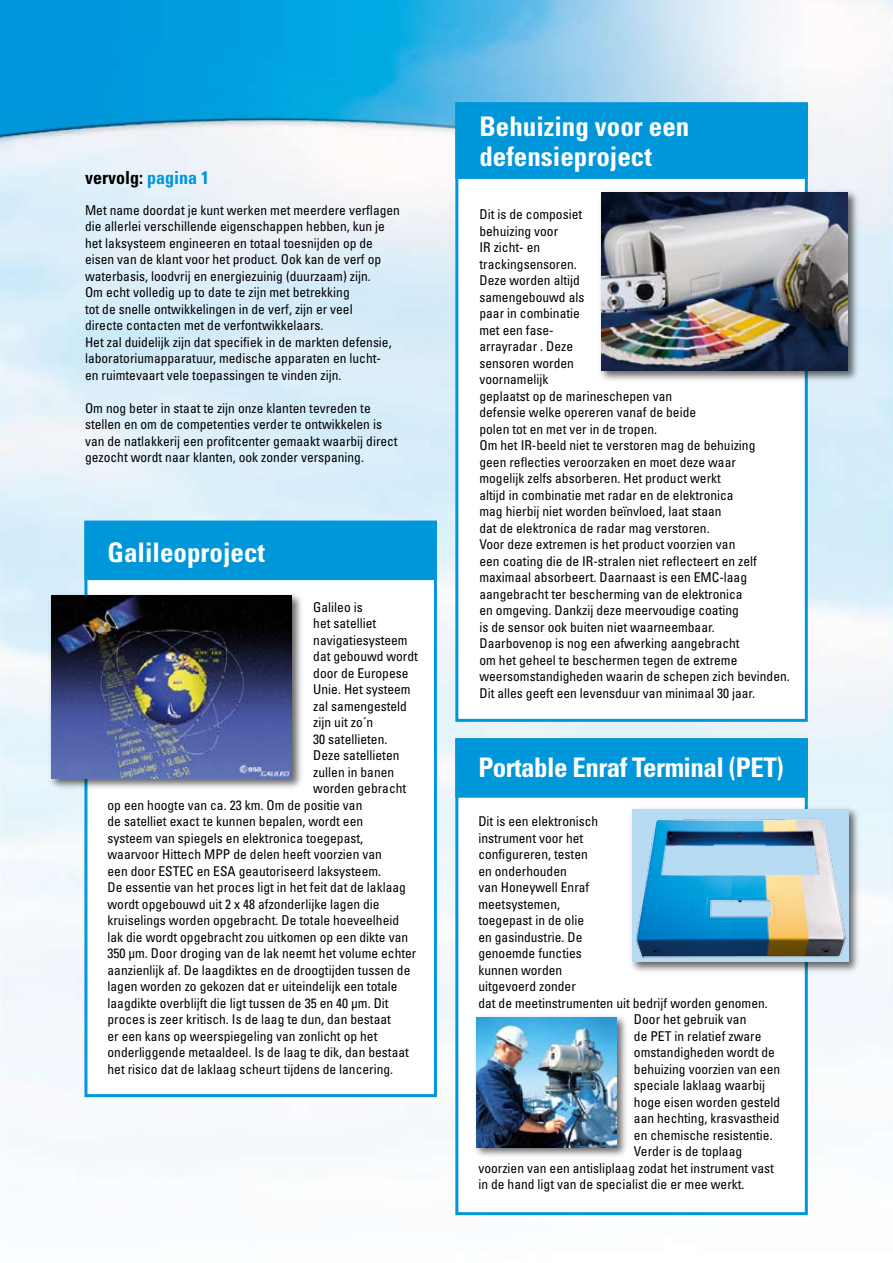
<style>
.page{position:relative;width:893px;height:1263px;background:#fff}
.page>*{position:absolute;margin:0;border:0;box-sizing:border-box;transform-origin:0 0}
.t1{font:700 condensed 27px/30px "Univers";color:#fff}
.t2{font:700 condensed 27px "Univers";letter-spacing:-.02em;color:#fff}
.t3{font:700 condensed 18px "Univers";color:#000}
.t4{font:condensed 13.5px/16.5px "Univers";color:#000}
.s1{color:#0096da}
</style>
<div class="page">
<img style="left:0;top:0;width:893px;height:1216px">
<div style="left:457px;top:104px;width:349px;height:616px;background:#fff"></div>
<div style="left:455px;top:102px;width:353px;height:620px;border:3px solid #0096da"></div>
<div style="left:457px;top:740px;width:349px;height:474px;background:#fff"></div>
<div style="left:455px;top:738px;width:353px;height:477px;border:3px solid #0096da"></div>
<div style="left:86px;top:522px;width:349px;height:574px;background:#fff"></div>
<div style="left:84px;top:521px;width:353px;height:576px;border:3px solid #0096da"></div>
<div style="left:457px;top:104px;width:349px;height:73px;background:#0096da"></div>
<div style="left:455px;top:102px;width:353px;height:77px;border:3px solid #0096da"></div>
<div style="left:597px;top:189px;width:263px;height:194px;background:#000;opacity:.6"></div>
<img style="left:601px;top:192px;width:247px;height:179px">
<div style="left:457px;top:740px;width:349px;height:56px;background:#0096da"></div>
<div style="left:455px;top:738px;width:353px;height:60px;border:3px solid #0096da"></div>
<div style="left:628px;top:806px;width:234px;height:168px;background:#000;opacity:.6"></div>
<img style="left:632px;top:811px;width:217px;height:151px">
<div style="left:473px;top:1013px;width:157px;height:147px;background:#000;opacity:.6"></div>
<img style="left:476px;top:1017px;width:141px;height:130px">
<div style="left:86px;top:522px;width:349px;height:57px;background:#0096da"></div>
<div style="left:84px;top:521px;width:353px;height:59px;border:3px solid #0096da"></div>
<div style="left:47px;top:592px;width:257px;height:198px;background:#000;opacity:.6"></div>
<img style="left:51px;top:595px;width:241px;height:183px">
<h2 class="t3" style="left:85px;top:167px;width:125px">vervolg: <span class="s1">pagina 1</span></h2>
<p class="t4" style="left:85px;top:202px;width:316px">Met name doordat je kunt werken met meerdere verflagen die allerlei verschillende eigenschappen hebben, kun je het laksysteem engineeren en totaal toesnijden op de eisen van de klant voor het product. Ook kan de verf op waterbasis, loodvrij en energiezuinig (duurzaam) zijn.<br>Om echt volledig up to date te zijn met betrekking<br>tot de snelle ontwikkelingen in de verf, zijn er veel<br>directe contacten met de verfontwikkelaars.<br>Het zal duidelijk zijn dat specifiek in de markten defensie, laboratoriumapparatuur, medische apparaten en lucht-<br>en ruimtevaart vele toepassingen te vinden zijn.</p>
<p class="t4" style="left:85px;top:400px;width:314px">Om nog beter in staat te zijn onze klanten tevreden te stellen en om de competenties verder te ontwikkelen is van de natlakkerij een profitcenter gemaakt waarbij direct gezocht wordt naar klanten, ook zonder verspaning.</p>
<h1 class="t1" style="left:107px;top:537px;width:159px">Galileoproject</h1>
<p class="t4" style="left:313px;top:599px;width:51px">Galileo is</p>
<p class="t4" style="left:313px;top:615px;width:64px">het satelliet</p>
<p class="t4" style="left:313px;top:632px;width:96px">navigatiesysteem</p>
<p class="t4" style="left:313px;top:648px;width:106px">dat gebouwd wordt</p>
<p class="t4" style="left:313px;top:665px;width:97px">door de Europese</p>
<p class="t4" style="left:313px;top:681px;width:99px">Unie. Het systeem</p>
<p class="t4" style="left:313px;top:698px;width:95px">zal samengesteld</p>
<p class="t4" style="left:313px;top:714px;width:61px">zijn uit zo´n</p>
<p class="t4" style="left:313px;top:731px;width:76px">30 satellieten.</p>
<p class="t4" style="left:313px;top:747px;width:88px">Deze satellieten</p>
<p class="t4" style="left:313px;top:764px;width:82px">zullen in banen</p>
<p class="t4" style="left:313px;top:780px;width:94px">worden gebracht</p>
<p class="t4" style="left:107px;top:797px;width:256px">op een hoogte van ca. 23 km. Om de positie van</p>
<p class="t4" style="left:107px;top:813px;width:257px">de satelliet exact te kunnen bepalen, wordt een</p>
<p class="t4" style="left:107px;top:830px;width:257px">systeem van spiegels en elektronica toegepast,</p>
<p class="t4" style="left:107px;top:846px;width:276px">waarvoor Hittech MPP de delen heeft voorzien van</p>
<p class="t4" style="left:107px;top:863px;width:275px">een door ESTEC en ESA geautoriseerd laksysteem.</p>
<p class="t4" style="left:107px;top:879px;width:300px">De essentie van het proces ligt in het feit dat de laklaag</p>
<p class="t4" style="left:107px;top:896px;width:274px">wordt opgebouwd uit 2 x 48 afzonderlijke lagen die</p>
<p class="t4" style="left:107px;top:912px;width:293px">kruiselings worden opgebracht. De totale hoeveelheid</p>
<p class="t4" style="left:107px;top:929px;width:302px">lak die wordt opgebracht zou uitkomen op een dikte van</p>
<p class="t4" style="left:107px;top:945px;width:310px">350 µm. Door droging van de lak neemt het volume echter</p>
<p class="t4" style="left:107px;top:962px;width:304px">aanzienlijk af. De laagdiktes en de droogtijden tussen de</p>
<p class="t4" style="left:107px;top:978px;width:292px">lagen worden zo gekozen dat er uiteindelijk een totale</p>
<p class="t4" style="left:107px;top:995px;width:283px">laagdikte overblijft die ligt tussen de 35 en 40 µm. Dit</p>
<p class="t4" style="left:107px;top:1011px;width:285px">proces is zeer kritisch. Is de laag te dun, dan bestaat</p>
<p class="t4" style="left:107px;top:1028px;width:271px">er een kans op weerspiegeling van zonlicht op het</p>
<p class="t4" style="left:107px;top:1044px;width:303px">onderliggende metaaldeel. Is de laag te dik, dan bestaat</p>
<p class="t4" style="left:107px;top:1061px;width:287px">het risico dat de laklaag scheurt tijdens de lancering.</p>
<h1 class="t1" style="left:479px;top:111px;width:211px">Behuizing voor een defensieproject</h1>
<p class="t4" style="left:479px;top:206px;width:312px">Dit is de composiet<br>behuizing voor<br>IR zicht- en<br>trackingsensoren.<br>Deze worden altijd<br>samengebouwd als<br>paar in combinatie<br>met een fase-<br>arrayradar . Deze<br>sensoren worden<br>voornamelijk<br>geplaatst op de marineschepen van<br>defensie welke opereren vanaf de beide<br>polen tot en met ver in de tropen.<br>Om het IR-beeld niet te verstoren mag de behuizing<br>geen reflecties veroorzaken en moet deze waar<br>mogelijk zelfs absorberen. Het product werkt<br>altijd in combinatie met radar en de elektronica<br>mag hierbij niet worden beïnvloed, laat staan<br>dat de elektronica de radar mag verstoren.<br>Voor deze extremen is het product voorzien van<br>een coating die de IR-stralen niet reflecteert en zelf maximaal absorbeert. Daarnaast is een EMC-laag aangebracht ter bescherming van de elektronica<br>en omgeving. Dankzij deze meervoudige coating<br>is de sensor ook buiten niet waarneembaar.<br>Daarbovenop is nog een afwerking aangebracht<br>om het geheel te beschermen tegen de extreme weersomstandigheden waarin de schepen zich bevinden.<br>Dit alles geeft een levensduur van minimaal 30 jaar.</p>
<h1 class="t2" style="left:478px;top:751px;width:307px">Portable Enraf Terminal (PET)</h1>
<p class="t4" style="left:478px;top:813px;width:121px">Dit is een elektronisch</p>
<p class="t4" style="left:478px;top:829px;width:106px">instrument voor het</p>
<p class="t4" style="left:478px;top:846px;width:111px">configureren, testen</p>
<p class="t4" style="left:478px;top:862px;width:90px">en onderhouden</p>
<p class="t4" style="left:478px;top:879px;width:112px">van Honeywell Enraf</p>
<p class="t4" style="left:478px;top:895px;width:83px">meetsystemen,</p>
<p class="t4" style="left:478px;top:912px;width:107px">toegepast in de olie</p>
<p class="t4" style="left:478px;top:928px;width:106px">en gasindustrie. De</p>
<p class="t4" style="left:478px;top:945px;width:105px">genoemde functies</p>
<p class="t4" style="left:478px;top:961px;width:85px">kunnen worden</p>
<p class="t4" style="left:478px;top:978px;width:99px">uitgevoerd zonder</p>
<p class="t4" style="left:478px;top:994px;width:291px">dat de meetinstrumenten uit bedrijf worden genomen.</p>
<p class="t4" style="left:634px;top:1011px;width:114px">Door het gebruik van</p>
<p class="t4" style="left:634px;top:1027px;width:129px">de PET in relatief zware</p>
<p class="t4" style="left:634px;top:1044px;width:142px">omstandigheden wordt de</p>
<p class="t4" style="left:634px;top:1060px;width:148px">behuizing voorzien van een</p>
<p class="t4" style="left:634px;top:1077px;width:133px">speciale laklaag waarbij</p>
<p class="t4" style="left:634px;top:1093px;width:148px">hoge eisen worden gesteld</p>
<p class="t4" style="left:634px;top:1110px;width:147px">aan hechting, krasvastheid</p>
<p class="t4" style="left:634px;top:1126px;width:140px">en chemische resistentie.</p>
<p class="t4" style="left:634px;top:1143px;width:110px">Verder is de toplaag</p>
<p class="t4" style="left:478px;top:1159px;width:297px">voorzien van een antisliplaag zodat het instrument vast</p>
<p class="t4" style="left:478px;top:1176px;width:268px">in de hand ligt van de specialist die er mee werkt.</p>
</div>
